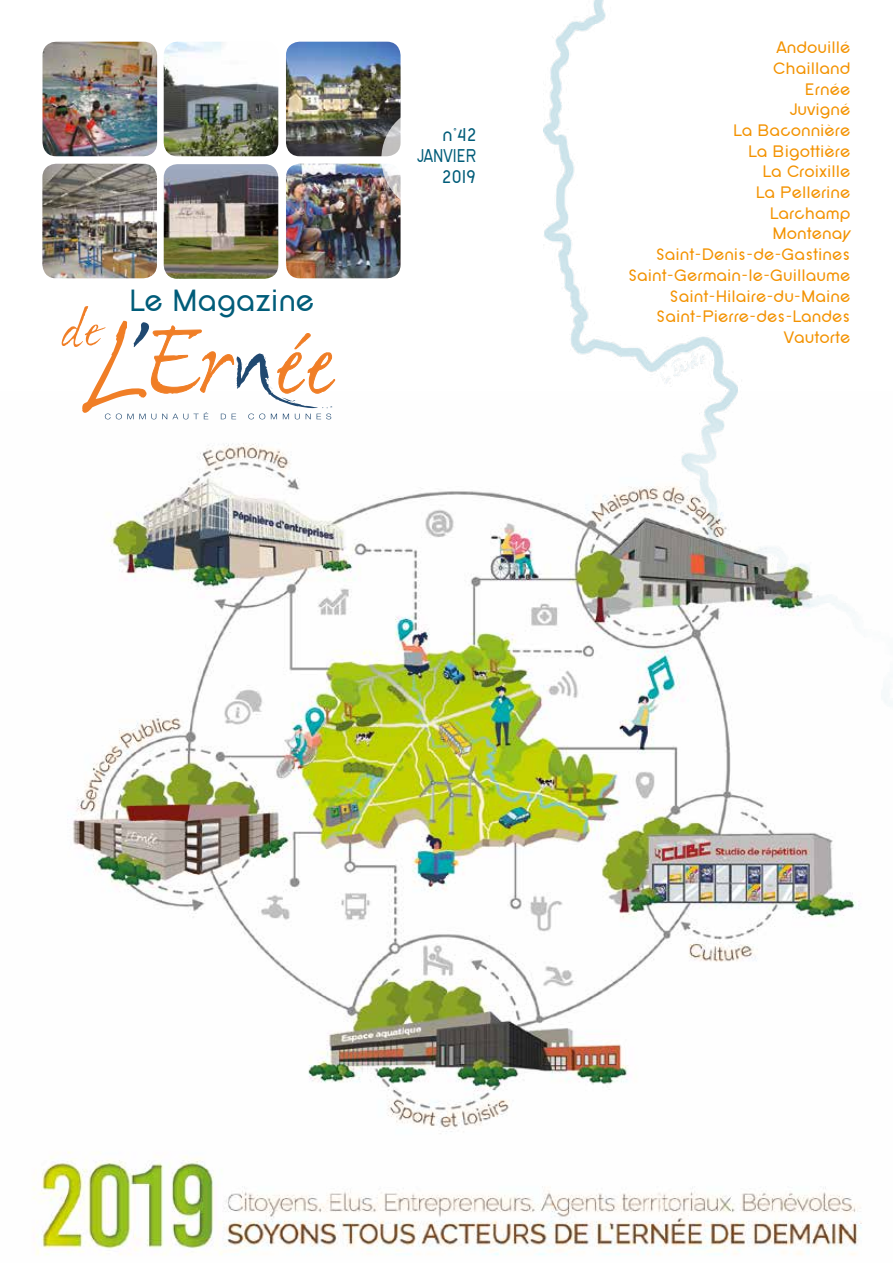
<style>
.page{position:relative;width:893px;height:1263px;background:#fff}
.page>*{position:absolute;margin:0;border:0;box-sizing:border-box;transform-origin:0 0}
.t1{font:31.8px "SF New Republic";color:#005c79}
.t2{font:19.2px/20.7px "SF New Republic";color:#005c79;text-align:right;scale:.94 1}
.t3{font:17.25px/20.7px "SF New Republic";color:#f39200;text-align:right}
</style>
<div class="page">
<img style="left:33px;top:419px;width:829px;height:837px">
<img style="left:544px;top:0;width:349px;height:712px">
<img style="left:164px;top:164px;width:114px;height:115px">
<img style="left:43px;top:42px;width:114px;height:114px">
<img style="left:42px;top:164px;width:115px;height:114px">
<img style="left:286px;top:164px;width:115px;height:114px">
<img style="left:286px;top:42px;width:115px;height:114px">
<img style="left:164px;top:42px;width:114px;height:114px">
<div style="left:381px;top:105px;width:107px;height:107px;background:#fff;border-radius:50%"></div>
<svg style="left:62px;top:306px;width:274px;height:113px"></svg>
<h1 class="t1" style="left:129px;top:284px;width:187px">Le Magazine</h1>
<p class="t2" style="left:417px;top:125px;width:64px">n°42<br>JANVIER<br>2019</p>
<p class="t3" style="left:628px;top:37px;width:224px">Andouillé<br>Chailland<br>Ernée<br>Juvigné<br>La Baconnière<br>La Bigottière<br>La Croixille<br>La Pellerine<br>Larchamp<br>Montenay<br>Saint-Denis-de-Gastines<br>Saint-Germain-le-Guillaume<br>Saint-Hilaire-du-Maine<br>Saint-Pierre-des-Landes<br>Vautorte</p>
</div>
